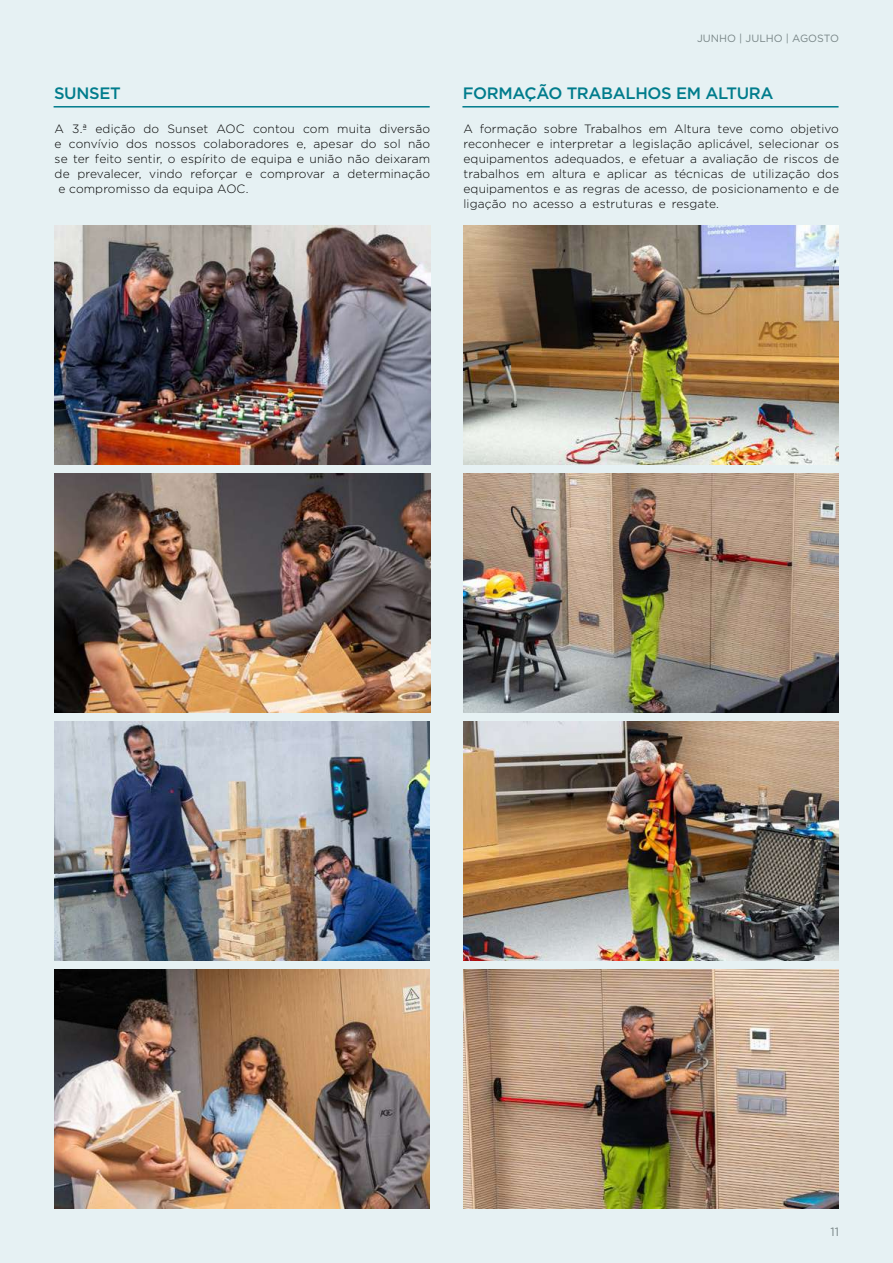
<style>
.page{position:relative;width:893px;height:1263px;background:#fff}
.page>*{position:absolute;margin:0;border:0;box-sizing:border-box;transform-origin:0 0}
.t1{font:500 16.5px "Gotham";letter-spacing:-.02em;color:#007c8c}
.t2{font:300 12px/15px "Gotham";letter-spacing:.01em;color:#000;text-align:justify}
.t3{font:12px "Gotham";color:#878787}
.t4{font:10.5px "Gotham";color:#878787}
</style>
<div class="page">
<div style="left:0;top:0;width:893px;height:1262px;background:#e6f1f3"></div>
<hr style="left:54px;top:106px;width:376px;height:2px;background:#007c8c">
<hr style="left:462px;top:106px;width:376px;height:2px;background:#007c8c">
<img style="left:55px;top:225px;width:375px;height:239px">
<img style="left:463px;top:225px;width:376px;height:239px">
<img style="left:55px;top:473px;width:375px;height:239px">
<img style="left:463px;top:473px;width:376px;height:239px">
<img style="left:54px;top:970px;width:375px;height:239px">
<img style="left:463px;top:721px;width:376px;height:239px">
<img style="left:54px;top:722px;width:375px;height:239px">
<img style="left:463px;top:970px;width:376px;height:239px">
<p class="t4" style="left:697px;top:32px;width:143px">JUNHO | JULHO | AGOSTO</p>
<h1 class="t1" style="left:54px;top:82px;width:68px">SUNSET</h1>
<h1 class="t1" style="left:463px;top:82px;width:312px">FORMAÇÃO TRABALHOS EM ALTURA</h1>
<p class="t2" style="left:55px;top:120px;width:377px">A 3.ª edição do Sunset AOC contou com muita diversão</p>
<p class="t2" style="left:55px;top:135px;width:377px">e convívio dos nossos colaboradores e, apesar do sol não</p>
<p class="t2" style="left:55px;top:150px;width:377px">se ter feito sentir, o espírito de equipa e união não deixaram</p>
<p class="t2" style="left:55px;top:165px;width:377px">de prevalecer, vindo reforçar e comprovar a determinação</p>
<p class="t2" style="left:58px;top:180px;width:192px">e compromisso da equipa AOC.</p>
<p class="t2" style="left:463px;top:120px;width:377px">A formação sobre Trabalhos em Altura teve como objetivo reconhecer e interpretar a legislação aplicável, selecionar os equipamentos adequados, e efetuar a avaliação de riscos de trabalhos em altura e aplicar as técnicas de utilização dos equipamentos e as regras de acesso, de posicionamento e de ligação no acesso a estruturas e resgate.</p>
<p class="t3" style="left:830px;top:1223px;width:10px">11</p>
</div>
